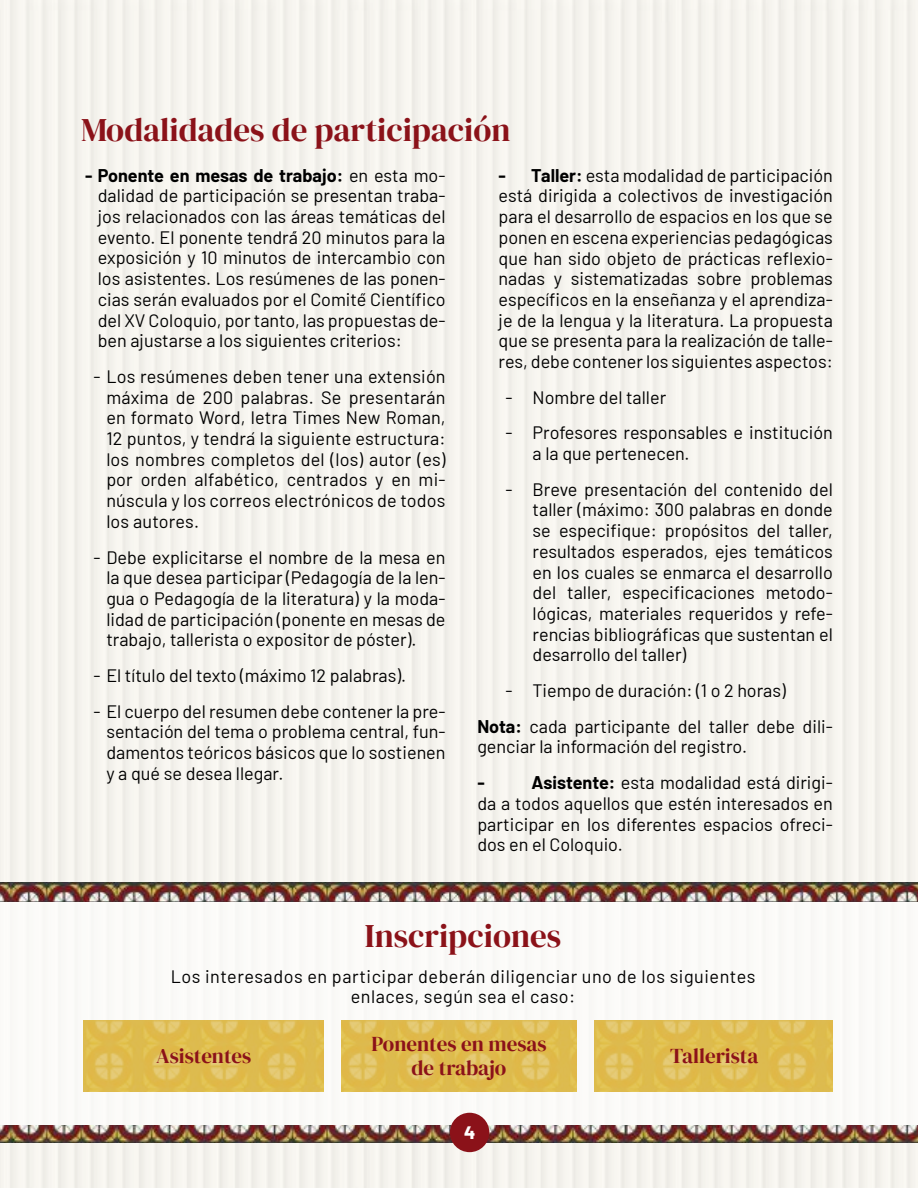
<style>
.page{position:relative;width:918px;height:1188px;background:#fff}
.page>*{position:absolute;margin:0;border:0;box-sizing:border-box;transform-origin:0 0}
.t1{font:33px "DM Serif Display";color:#8b1219}
.t2{font:21px/24.2px "DM Serif Display";color:#8b1219;text-align:center}
.t3{font:18px/20.7px "Barlow";color:#000;text-align:justify}
.t4{font:18px/20.7px "Barlow";letter-spacing:.03em;color:#000;text-align:center}
.t5{font:700 18px "Barlow";color:#000}
.t6{font:800 18px "Barlow";color:#fff}
.s1{font-weight:700}
</style>
<div class="page">
<div style="left:0;top:884px;width:918px;height:255px;background:#fbfaf8"></div>
<img style="left:594px;top:1020px;width:239px;height:72px">
<img style="left:341px;top:1020px;width:236px;height:72px">
<img style="left:84px;top:1020px;width:240px;height:72px">
<img style="left:0;top:882px;width:918px;height:19px">
<img style="left:0;top:1125px;width:918px;height:18px">
<div style="left:450px;top:1113px;width:39px;height:39px;background:#8b1219;border-radius:50%"></div>
<h1 class="t1" style="left:81px;top:111px;width:431px">Modalidades de participación</h1>
<p class="t3" style="left:499px;top:163px;width:336px"><span class="s1">- Taller:</span> esta modalidad de participación está dirigida a colectivos de investigación para el desarrollo de espacios en los que se ponen en escena experiencias pedagógicas que han sido objeto de prácticas reflexio&shy;nadas y sistematizadas sobre problemas específicos en la enseñanza y el aprendiza&shy;je de la lengua y la literatura. La propuesta que se presenta para la realización de talle&shy;res, debe contener los siguientes aspectos:</p>
<p class="t3" style="left:506px;top:385px;width:162px">- Nombre del taller</p>
<p class="t3" style="left:533px;top:421px;width:302px;text-indent:-27px">- Profesores responsables e institución a la que pertenecen.</p>
<p class="t3" style="left:533px;top:478px;width:302px;text-indent:-27px">- Breve presentación del contenido del taller (máximo: 300 palabras en donde se especifique: propósitos del taller, resultados esperados, ejes temáticos en los cuales se enmarca el desarrollo del taller, especificaciones metodo&shy;lógicas, materiales requeridos y refe&shy;rencias bibliográficas que sustentan el desarrollo del taller)</p>
<p class="t3" style="left:477px;top:671px;width:357px;line-height:35.7px;text-indent:28px">- Tiempo de duración: (1 o 2 horas)<br><span class="s1">Nota:</span> cada participante del taller debe dili-</p>
<p class="t3" style="left:477px;top:735px;width:271px">genciar la información del registro.</p>
<p class="t5" style="left:477px;top:769px;width:9px">-</p>
<p class="t3" style="left:98px;top:163px;width:349px;text-indent:-13px"><span class="s1">- Ponente en mesas de trabajo:</span> en esta mo&shy;dalidad de participación se presentan traba&shy;jos relacionados con las áreas temáticas del evento. El ponente tendrá́20 minutos para la exposición y 10 minutos de intercambio con los asistentes. Los resúmenes de las ponen&shy;cias serán evaluados por el Comité́Científico del XV Coloquio, por tanto, las propuestas de&shy;ben ajustarse a los siguientes criterios:</p>
<p class="t3" style="left:106px;top:365px;width:341px;text-indent:-13px">- Los resú menes deben tener una extensión máxima de 200 palabras. Se presentarán en formato Word, letra Times New Roman, 12 puntos, y tendrála siguiente estructura: los nombres completos del (los) autor (es) por orden alfabético, centrados y en mi&shy;núscula y los correos electrónicos de todos los autores.</p>
<p class="t3" style="left:106px;top:545px;width:341px;text-indent:-13px">- Debe explicitarse el nombre de la mesa en la que desea participar (Pedagogía de la len&shy;gua o Pedagogía de la literatura) y la moda&shy;lidad de participación (ponente en mesas de trabajo, tallerista o expositor de póster).</p>
<p class="t3" style="left:94px;top:664px;width:314px">- El título del texto (máximo 12 palabras).</p>
<p class="t3" style="left:106px;top:700px;width:341px;text-indent:-13px">- El cuerpo del resumen debe contener la pre&shy;sentación del tema o problema central, fun&shy;damentos teóricos básicos que lo sostienen y a qué se desea llegar.</p>
<p class="t3" style="left:477px;top:771px;width:357px;text-indent:54px"><span class="s1">Asistente:</span> esta modalidad está dirigi&shy;da a todos aquellos que estén interesados en participar en los diferentes espacios ofreci&shy;dos en el Coloquio.</p>
<h1 class="t1" style="left:365px;top:917px;width:198px">Inscripciones</h1>
<p class="t4" style="left:171px;top:964px;width:586px">Los interesados en participar deberán diligenciar uno de los siguientes enlaces, según sea el caso:</p>
<p class="t2" style="left:156px;top:1044px;width:97px">Asistentes</p>
<p class="t2" style="left:372px;top:1032px;width:176px">Ponentes en mesas de trabajo</p>
<p class="t2" style="left:670px;top:1044px;width:90px">Tallerista</p>
<p class="t6" style="left:464px;top:1119px;width:13px">4</p>
</div>
